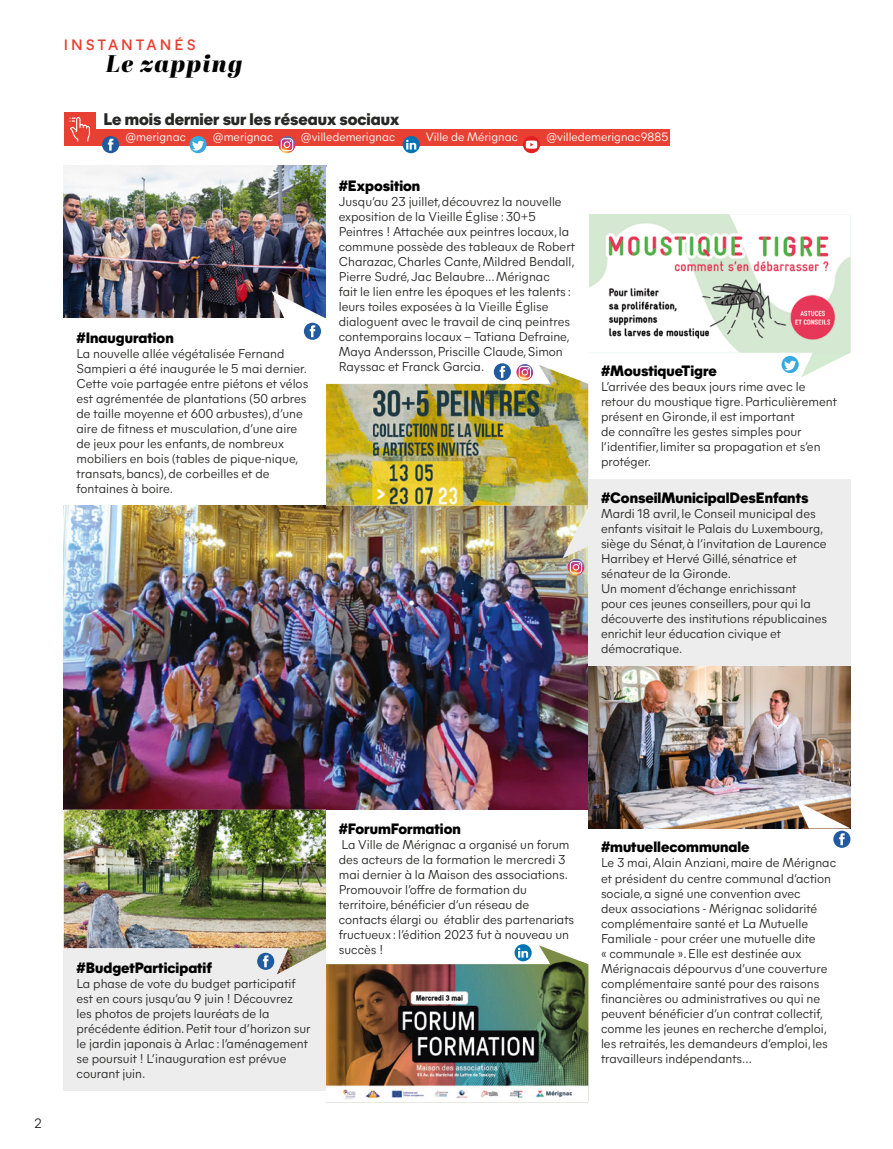
<style>
.page{position:relative;width:893px;height:1149px;background:#fff}
.page>*{position:absolute;margin:0;border:0;box-sizing:border-box;transform-origin:0 0}
.t1{font:italic 24px "Abril Fatface";letter-spacing:.05em;color:#000}
.t2{font:800 16.8px "Mier A";color:#282827}
.Zapping_titre{font:800 15px "Mier A";color:#000}
.t3{font:600 15px "Mier A";letter-spacing:.2em;color:#e84133}
.t4{font:13.5px "Mier A";color:#282827}
.Zapping_txt{font:12.75px/15px "Mier A";color:#282827}
.t5{font:12px "Mier A";color:#fff}
</style>
<div class="page">
<div style="left:64px;top:113px;width:32px;height:33px;background:#e84133"></div>
<div style="left:91px;top:129px;width:579px;height:17px;background:#e84133"></div>
<svg style="left:69px;top:117px;width:21px;height:24px"></svg>
<svg style="left:102px;top:136px;width:17px;height:17px"></svg>
<svg style="left:189px;top:136px;width:18px;height:17px"></svg>
<svg style="left:192px;top:141px;width:12px;height:9px"></svg>
<svg style="left:278px;top:136px;width:17px;height:17px"></svg>
<svg style="left:403px;top:136px;width:17px;height:17px"></svg>
<svg style="left:406px;top:140px;width:10px;height:9px"></svg>
<img style="left:64px;top:165px;width:262px;height:153px">
<img style="left:64px;top:505px;width:524px;height:304px">
<div style="left:64px;top:948px;width:262px;height:142px;background:#ededed"></div>
<img style="left:64px;top:809px;width:262px;height:165px">
<svg style="left:781px;top:353px;width:69px;height:24px"></svg>
<img style="left:589px;top:214px;width:261px;height:139px">
<svg style="left:257px;top:952px;width:17px;height:17px"></svg>
<svg style="left:272px;top:291px;width:54px;height:49px"></svg>
<img style="left:588px;top:665px;width:262px;height:163px">
<div style="left:588px;top:478px;width:262px;height:187px;background:#ededed"></div>
<svg style="left:568px;top:558px;width:16px;height:17px"></svg>
<div style="left:570px;top:561px;width:12px;height:12px;border:1px solid #fff;border-radius:3px"></div>
<div style="left:573px;top:563px;width:6px;height:7px;border:1px solid #fff;border-radius:50%"></div>
<img style="left:326px;top:363px;width:264px;height:201px">
<svg style="left:514px;top:945px;width:66px;height:16px"></svg>
<img style="left:326px;top:961px;width:262px;height:139px">
<svg style="left:523px;top:136px;width:17px;height:17px"></svg>
<svg style="left:796px;top:800px;width:54px;height:47px"></svg>
<p class="t3" style="left:64px;top:33px;width:133px">INSTANTANÉS</p>
<p class="t1" style="left:106px;top:46px;width:138px">Le zapping</p>
<p class="t2" style="left:104px;top:107px;width:297px">Le mois dernier sur les réseaux sociaux</p>
<p class="t5" style="left:126px;top:128px;width:62px">@merignac</p>
<p class="t5" style="left:213px;top:128px;width:62px">@merignac</p>
<p class="t5" style="left:301px;top:128px;width:96px">@villedemerignac</p>
<p class="t5" style="left:426px;top:128px;width:94px">Ville de Mérignac</p>
<p class="t5" style="left:546px;top:128px;width:123px">@villedemerignac9885</p>
<p class="Zapping_titre" style="left:77px;top:326px;width:99px">#Inauguration</p>
<p class="Zapping_txt" style="left:77px;top:344px;width:233px">La nouvelle allée végétalisée Fernand Sampieri a été inaugurée le 5 mai dernier.<br>Cette voie partagée entre piétons et vélos est agrémentée de plantations (50 arbres de taille moyenne et 600 arbustes), d’une aire de fitness et musculation, d’une aire de jeux pour les enfants, de nombreux mobiliers en bois (tables de pique-nique, transats, bancs), de corbeilles et de fontaines à boire.</p>
<p class="Zapping_titre" style="left:339px;top:175px;width:83px">#Exposition</p>
<p class="Zapping_txt" style="left:339px;top:193px;width:238px">Jusqu’au 23 juillet, découvrez la nouvelle exposition de la Vieille Église : 30+5<br>Peintres ! Attachée aux peintres locaux, la commune possède des tableaux de Robert Charazac, Charles Cante, Mildred Bendall, Pierre Sudré, Jac Belaubre... Mérignac<br>fait le lien entre les époques et les talents : leurs toiles exposées à la Vieille Église dialoguent avec le travail de cinq peintres contemporains locaux – Tatiana Defraine, Maya Andersson, Priscille Claude, Simon Rayssac et Franck Garcia.</p>
<p class="Zapping_titre" style="left:601px;top:359px;width:117px">#MoustiqueTigre</p>
<p class="Zapping_txt" style="left:601px;top:378px;width:237px">L’arrivée des beaux jours rime avec le retour du moustique tigre. Particulièrement présent en Gironde, il est important<br>de connaître les gestes simples pour l’identifier, limiter sa propagation et s’en protéger.</p>
<p class="Zapping_titre" style="left:601px;top:486px;width:209px">#ConseilMunicipalDesEnfants</p>
<p class="Zapping_txt" style="left:601px;top:504px;width:227px">Mardi 18 avril, le Conseil municipal des enfants visitait le Palais du Luxembourg, siège du Sénat, à l’invitation de Laurence Harribey et Hervé Gillé, sénatrice et sénateur de la Gironde.</p>
<p class="Zapping_txt" style="left:601px;top:579px;width:228px">Un moment d’échange enrichissant<br>pour ces jeunes conseillers, pour qui la découverte des institutions républicaines enrichit leur éducation civique et démocratique.</p>
<p class="t4" style="left:34px;top:1112px;width:9px">2</p>
<p class="Zapping_titre" style="left:77px;top:956px;width:137px">#BudgetParticipatif</p>
<p class="Zapping_txt" style="left:77px;top:974px;width:235px">La phase de vote du budget participatif est en cours jusqu’au 9 juin ! Découvrez les photos de projets lauréats de la précédente édition. Petit tour d’horizon sur le jardin japonais à Arlac : l’aménagement se poursuit ! L’inauguration est prévue courant juin.</p>
<p class="Zapping_titre" style="left:339px;top:817px;width:124px">#ForumFormation</p>
<p class="Zapping_txt" style="left:339px;top:835px;width:237px">La Ville de Mérignac a organisé un forum des acteurs de la formation le mercredi 3 mai dernier à la Maison des associations.<br>Promouvoir l’offre de formation du territoire, bénéficier d’un réseau de contacts élargi ou établir des partenariats fructueux : l’édition 2023 fut à nouveau un succès !</p>
<p class="Zapping_titre" style="left:601px;top:836px;width:150px">#mutuellecommunale</p>
<p class="Zapping_txt" style="left:601px;top:854px;width:237px">Le 3 mai, Alain Anziani, maire de Mérignac et président du centre communal d’action sociale, a signé une convention avec<br>deux associations - Mérignac solidarité complémentaire santé et La Mutuelle Familiale - pour créer une mutuelle dite<br>« communale ». Elle est destinée aux Mérignacais dépourvus d’une couverture complémentaire santé pour des raisons financières ou administratives ou qui ne peuvent bénéficier d’un contrat collectif, comme les jeunes en recherche d’emploi, les retraités, les demandeurs d’emploi, les travailleurs indépendants…</p>
</div>
